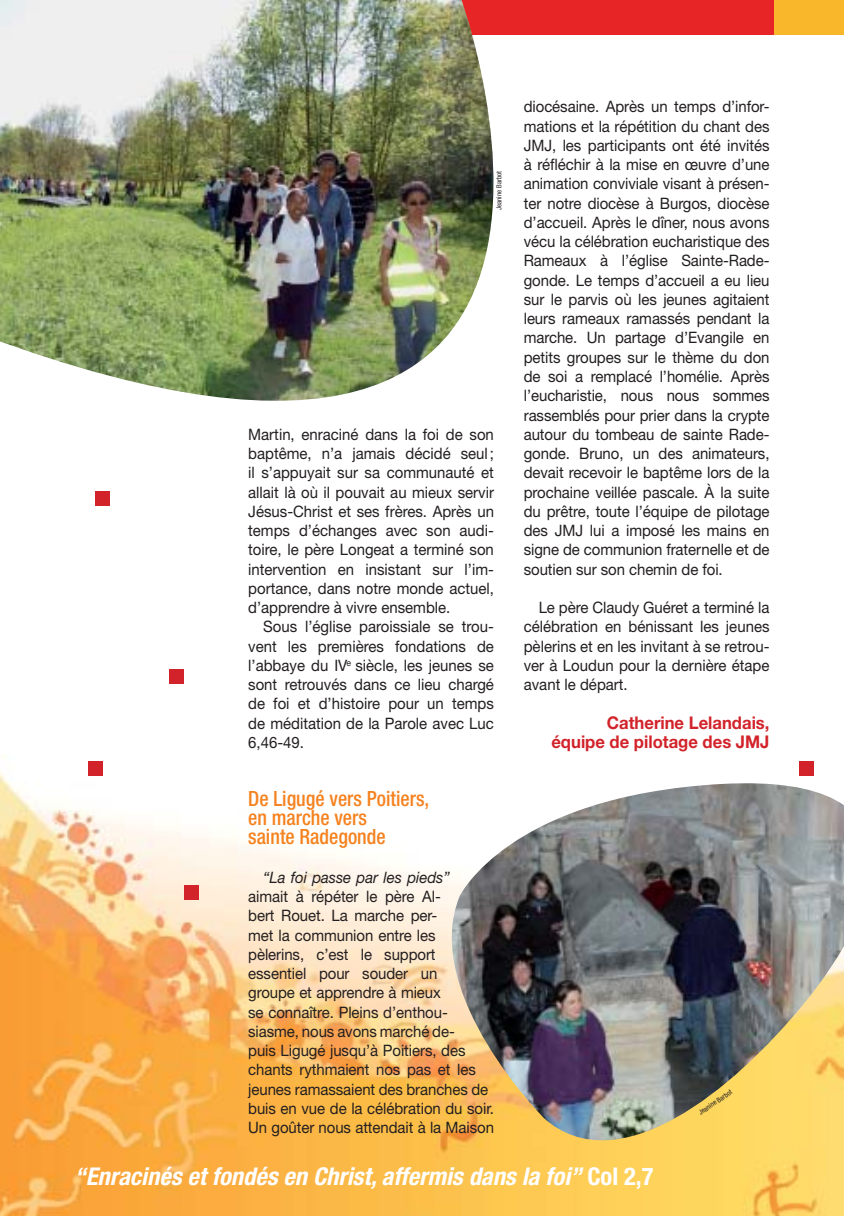
<style>
.page{position:relative;width:844px;height:1216px;background:#fff}
.page>*{position:absolute;margin:0;border:0;box-sizing:border-box;transform-origin:0 0}
.t1{font:italic 700 condensed 24.5px "Helvetica Neue";color:#fff}
.t2{font:500 condensed 21px/19.2px "Helvetica Neue";color:#f5821f;scale:.95 1}
.t3{font:700 17.5px/19.2px "Helvetica Neue";color:#d2232a;text-align:right;scale:.95 1}
.t4{font:15.75px/19.2px "Helvetica Neue";letter-spacing:-.005em;color:#231f20;text-align:justify;scale:.95 1}
.t5{font:italic 15.75px "Helvetica Neue";letter-spacing:-.005em;color:#231f20;scale:.95 1}
.t6{font:condensed 7px "Helvetica Neue";color:#231f20}
.s1{font-style:normal}
</style>
<div class="page">
<img style="left:0;top:761px;width:843px;height:454px">
<div style="left:198px;top:0;width:576px;height:35px;background:#e72426"></div>
<div style="left:774px;top:0;width:69px;height:35px;background:#f9b72b"></div>
<img style="left:843px;top:796px;width:1px;height:419px">
<img style="left:450px;top:781px;width:393px;height:359px">
<div style="left:95px;top:491px;width:14px;height:14px;background:#d2232a"></div>
<div style="left:184px;top:885px;width:14px;height:14px;background:#d2232a"></div>
<div style="left:799px;top:761px;width:14px;height:14px;background:#d2232a"></div>
<div style="left:169px;top:668px;width:15px;height:15px;background:#d2232a"></div>
<div style="left:88px;top:761px;width:14px;height:14px;background:#d2232a"></div>
<img style="left:0;top:0;width:494px;height:401px">
<p class="t6" style="left:496px;top:210px;width:40px;rotate:-90deg">Jeanine Barbot</p>
<p class="t4" style="left:248px;top:426px;width:260px">Martin, enraciné dans la foi de son baptême, n’a jamais décidé seul ; il s’appuyait sur sa communauté et allait là où il pouvait au mieux servir Jésus-Christ et ses frères. Après un temps d’échanges avec son audi&shy;toire, le père Longeat a terminé son intervention en insistant sur l’im&shy;portance, dans notre monde actuel, d’apprendre à vivre ensemble.</p>
<p class="t4" style="left:248px;top:618px;width:260px;text-indent:15px">Sous l’église paroissiale se trou&shy;vent les premières fondations de l’abbaye du IV<sup>e</sup> siècle, les jeunes se sont retrouvés dans ce lieu chargé de foi et d’histoire pour un temps de méditation de la Parole avec Luc 6,46-49.</p>
<h2 class="t2" style="left:248px;top:790px;width:192px">De Ligugé vers Poitiers, en marche vers<br>sainte Radegonde</h2>
<p class="t5" style="left:263px;top:871px;width:198px">“La foi passe par les pieds”</p>
<p class="t4" style="left:248px;top:888px;width:260px;text-align:left">aimait à répéter le père Al-<br>bert Rouet. La marche per-<br>met la communion entre les pèlerins, c’est le support essentiel pour souder un<br>groupe et apprendre à mieux<br>se connaître. Pleins d’enthou&shy;siasme, nous avons marché de-<br>puis Ligugé jusqu’à Poitiers, des chants rythmaient nos pas et les jeunes ramassaient des branches de buis en vue de la célébration du soir.<br>Un goûter nous attendait à la Maison</p>
<p class="t4" style="left:523px;top:99px;width:260px">diocésaine. Après un temps d’infor&shy;mations et la répétition du chant des JMJ, les participants ont été invités à réfléchir à la mise en œuvre d’une animation conviviale visant à présen&shy;ter notre diocèse à Burgos, diocèse d’accueil. Après le dîner, nous avons vécu la célébration eucharistique des Rameaux à l’église Sainte-Rade&shy;gonde. Le temps d’accueil a eu lieu sur le parvis où les jeunes agitaient leurs rameaux ramassés pendant la marche. Un partage d’Evangile en petits groupes sur le thème du don de soi a remplacé l’homélie. Après l’eucharistie, nous nous sommes rassemblés pour prier dans la crypte autour du tombeau de sainte Rade&shy;gonde. Bruno, un des animateurs, devait recevoir le baptême lors de la prochaine veillée pascale. À la suite du prêtre, toute l’équipe de pilotage des JMJ lui a imposé les mains en signe de communion fraternelle et de soutien sur son chemin de foi.</p>
<p class="t4" style="left:523px;top:599px;width:260px;text-indent:15px">Le père Claudy Guéret a terminé la célébration en bénissant les jeunes pèlerins et en les invitant à se retrou&shy;ver à Loudun pour la dernière étape avant le départ.</p>
<p class="t3" style="left:551px;top:714px;width:231px">Catherine Lelandais, équipe de pilotage des JMJ</p>
<p class="t6" style="left:697px;top:1110px;width:40px;rotate:-34deg">Jeanine Barbot</p>
<h1 class="t1" style="left:74px;top:1166px;width:580px">“Enracinés et fondés en Christ, affermis dans la foi” <span class="s1">Col 2,7</span></h1>
</div>
